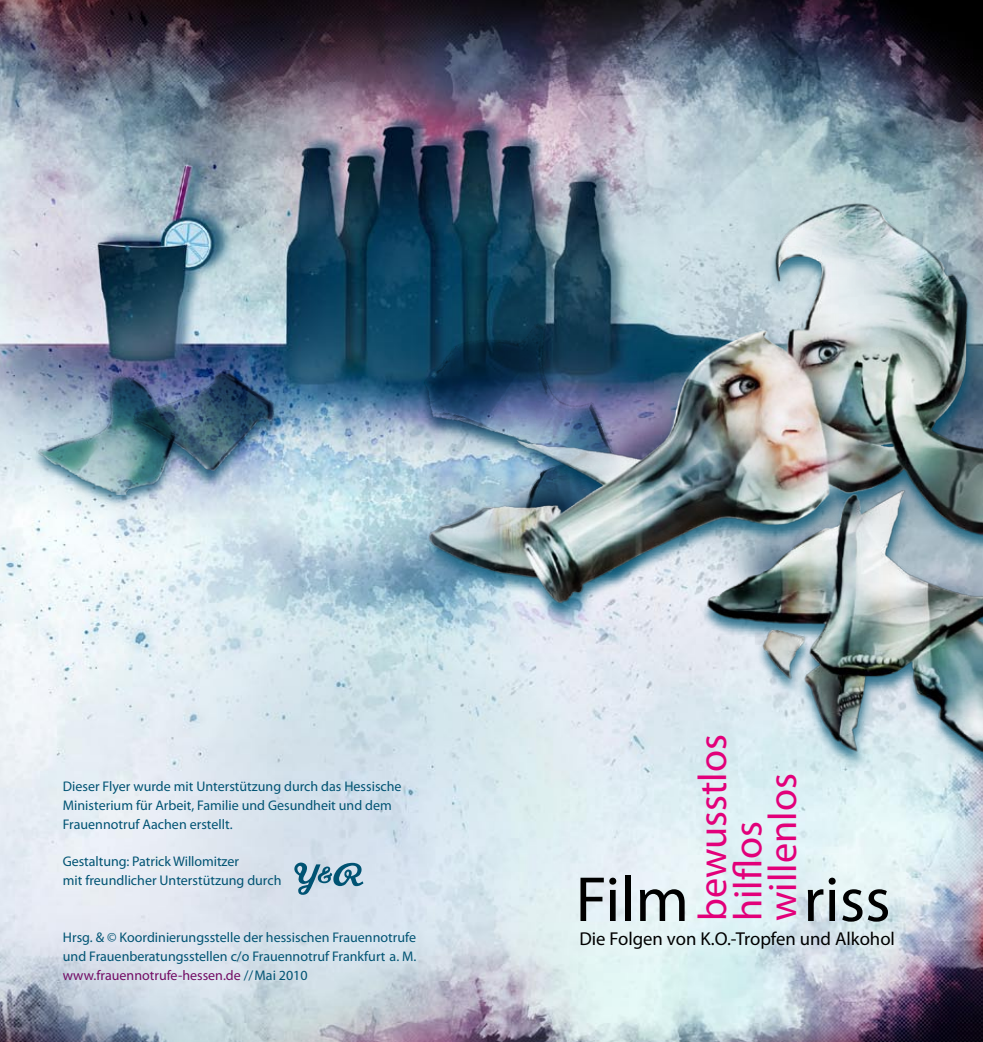
<style>
.page{position:relative;width:983px;height:1042px;background:#fff}
.page>*{position:absolute;margin:0;border:0;box-sizing:border-box;transform-origin:0 0}
.t1{font:64.23px "Myriad Pro";color:#000}
.t2{font:40.07px/35px "Myriad Pro";color:#e2007a}
.t3{font:18.72px "Myriad Pro";color:#000}
.t4{font:14px/18.9px "Myriad Pro";color:#005373}
.s1{color:#730b64}
</style>
<div class="page">
<img style="left:0;top:0;width:982px;height:95px">
<img style="left:0;top:95px;width:982px;height:947px">
<p class="t4" style="left:63px;top:776px;width:340px">Dieser Flyer wurde mit Unterstützung durch das Hessische<br>Ministerium für Arbeit, Familie und Gesundheit und dem<br>Frauennotruf Aachen erstellt.</p>
<p class="t4" style="left:63px;top:852px;width:220px">Gestaltung: Patrick Willomitzer<br>mit freundlicher Unterstützung durch</p>
<p class="t4" style="left:63px;top:927px;width:355px;text-align:justify">Hrsg. &amp; © Koordinierungsstelle der hessischen Frauennotrufe und Frauenberatungsstellen c/o Frauennotruf Frankfurt a. M. <span class="s1">www.frauennotrufe-hessen.de</span> //Mai 2010</p>
<h1 class="t1" style="left:575px;top:860px;width:115px">Film</h1>
<h2 class="t2" style="left:694px;top:921px;width:188px;rotate:-90deg">bewusstlos hilflos willenlos</h2>
<h1 class="t1" style="left:803px;top:860px;width:89px">riss</h1>
<h3 class="t3" style="left:579px;top:927px;width:317px">Die Folgen von K.O.-Tropfen und Alkohol</h3>
</div>
